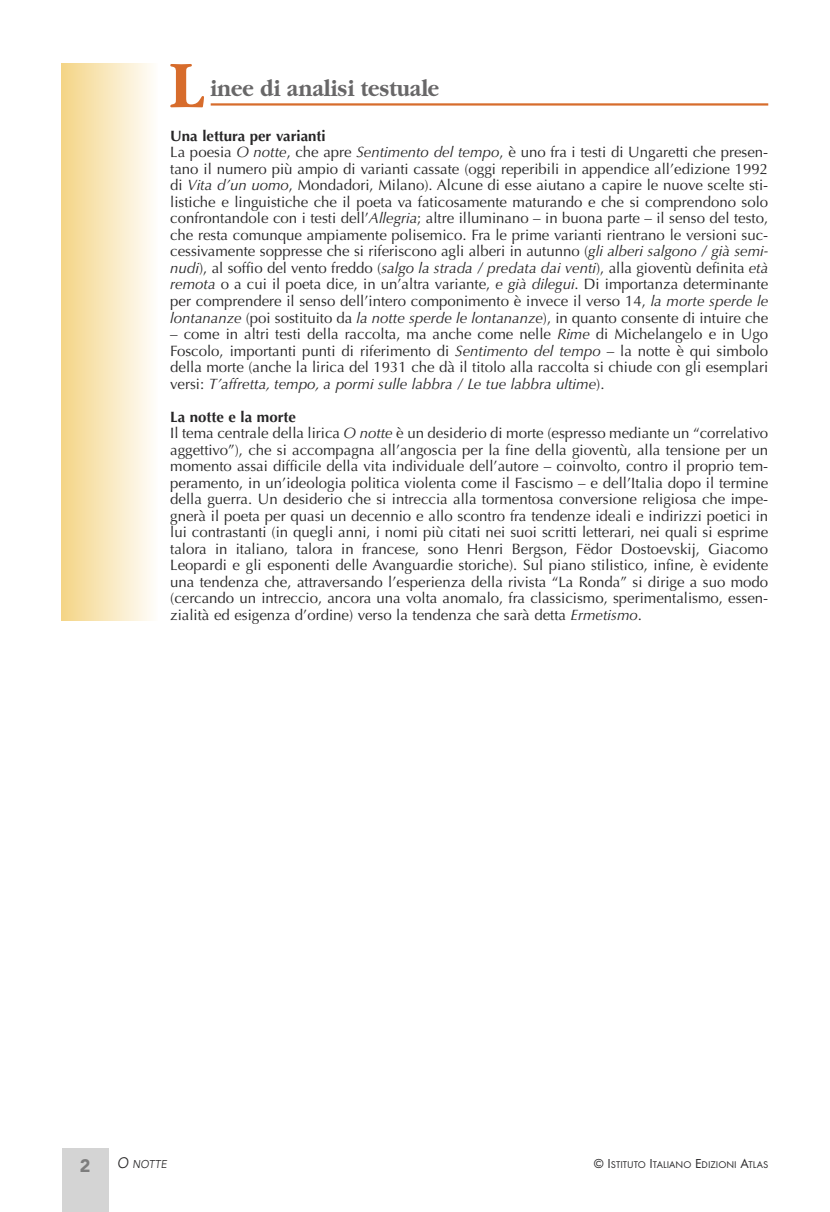
<style>
.page{position:relative;width:830px;height:1212px;background:#fff}
.page>*{position:absolute;margin:0;border:0;box-sizing:border-box;transform-origin:0 0}
.t1{font:700 69.15px "Garamond";color:#d76c2c;scale:.9 1}
.t2{font:700 24px "Garamond";color:#686768;scale:.9 1}
.t3{font:900 18px "Avenir";color:#7d7d7d}
.t4{font:15px/16.5px "Optima";color:#272627}
.t5{font:italic 11.25px "Avenir";letter-spacing:.005em;color:#272627;scale:.9 1}
.t6{font:10.2px "Futura T";color:#272627}
.s1{font-weight:700}
.s2{font-style:italic}
.s3{font-size:15px}
.s4{font-size:13.5px}
</style>
<div class="page">
<div style="left:62px;top:1148px;width:46px;height:64px;background:#d4d4d4"></div>
<hr style="left:210px;top:103px;width:557px;height:3px;background:#d76c2c">
<div style="left:62px;top:64px;width:95px;height:557px;background:linear-gradient(to right,#f4d587,#fffdfb)"></div>
<h1 class="t1" style="left:170px;top:43px;width:39px">L</h1>
<h2 class="t2" style="left:210px;top:73px;width:256px">inee di analisi testuale</h2>
<p class="t4" style="left:170px;top:129px;width:599px"><span class="s1">Una lettura per varianti<br></span>La poesia <span class="s2">O notte</span>, che apre <span class="s2">Sentimento del tempo</span>, è uno fra i testi di Ungaretti che presen&shy;tano il numero più ampio di varianti cassate (oggi reperibili in appendice all’edizione 1992 di <span class="s2">Vita d’un uomo</span>, Mondadori, Milano). Alcune di esse aiutano a capire le nuove scelte sti&shy;listiche e linguistiche che il poeta va faticosamente maturando e che si comprendono solo confrontandole con i testi dell’<span class="s2">Allegria</span>; altre illuminano – in buona parte – il senso del testo, che resta comunque ampiamente polisemico. Fra le prime varianti rientrano le versioni suc&shy;cessivamente soppresse che si riferiscono agli alberi in autunno (<span class="s2">gli alberi salgono / già semi&shy;nudi</span>), al soffio del vento freddo (<span class="s2">salgo la strada / predata dai venti</span>), alla gioventù definita <span class="s2">età remota</span> o a cui il poeta dice, in un’altra variante, <span class="s2">e già dilegui</span>. Di importanza determinante per comprendere il senso dell’intero componimento è invece il verso 14, <span class="s2">la morte sperde le lontananze</span> (poi sostituito da <span class="s2">la notte sperde le lontananze</span>), in quanto consente di intuire che</p>
<p class="t4" style="left:170px;top:327px;width:599px;text-align:justify">– come in altri testi della raccolta, ma anche come nelle <span class="s2">Rime</span> di Michelangelo e in Ugo Foscolo, importanti punti di riferimento di <span class="s2">Sentimento del tempo</span> – la notte è qui simbolo della morte (anche la lirica del 1931 che dà il titolo alla raccolta si chiude con gli esemplari versi: <span class="s2">T’affretta, tempo, a pormi sulle labbra / Le tue labbra ultime</span>).</p>
<p class="t4" style="left:170px;top:410px;width:599px"><span class="s1">La notte e la morte<br></span>Il tema centrale della lirica <span class="s2">O notte</span> è un desiderio di morte (espresso mediante un “correlativo aggettivo”), che si accompagna all’angoscia per la fine della gioventù, alla tensione per un momento assai difficile della vita individuale dell’autore – coinvolto, contro il proprio tem&shy;peramento, in un’ideologia politica violenta come il Fascismo – e dell’Italia dopo il termine della guerra. Un desiderio che si intreccia alla tormentosa conversione religiosa che impe&shy;gnerà il poeta per quasi un decennio e allo scontro fra tendenze ideali e indirizzi poetici in lui contrastanti (in quegli anni, i nomi più citati nei suoi scritti letterari, nei quali si esprime talora in italiano, talora in francese, sono Henri Bergson, Fëdor Dostoevskij, Giacomo Leopardi e gli esponenti delle Avanguardie storiche). Sul piano stilistico, infine, è evidente una tendenza che, attraversando l’esperienza della rivista “La Ronda” si dirige a suo modo (cercando un intreccio, ancora una volta anomalo, fra classicismo, sperimentalismo, essen&shy;zialità ed esigenza d’ordine) verso la tendenza che sarà detta <span class="s2">Ermetismo</span>.</p>
<p class="t3" style="left:80px;top:1159px;width:12px">2</p>
<p class="t5" style="left:117px;top:1159px;width:57px"><span class="s3">O</span> NOTTE</p>
<p class="t6" style="left:593px;top:1158px;width:176px"><span class="s4">© I</span>STITUTO <span class="s4">I</span>TALIANO <span class="s4">E</span>DIZIONI <span class="s4">A</span>TLAS</p>
</div>
